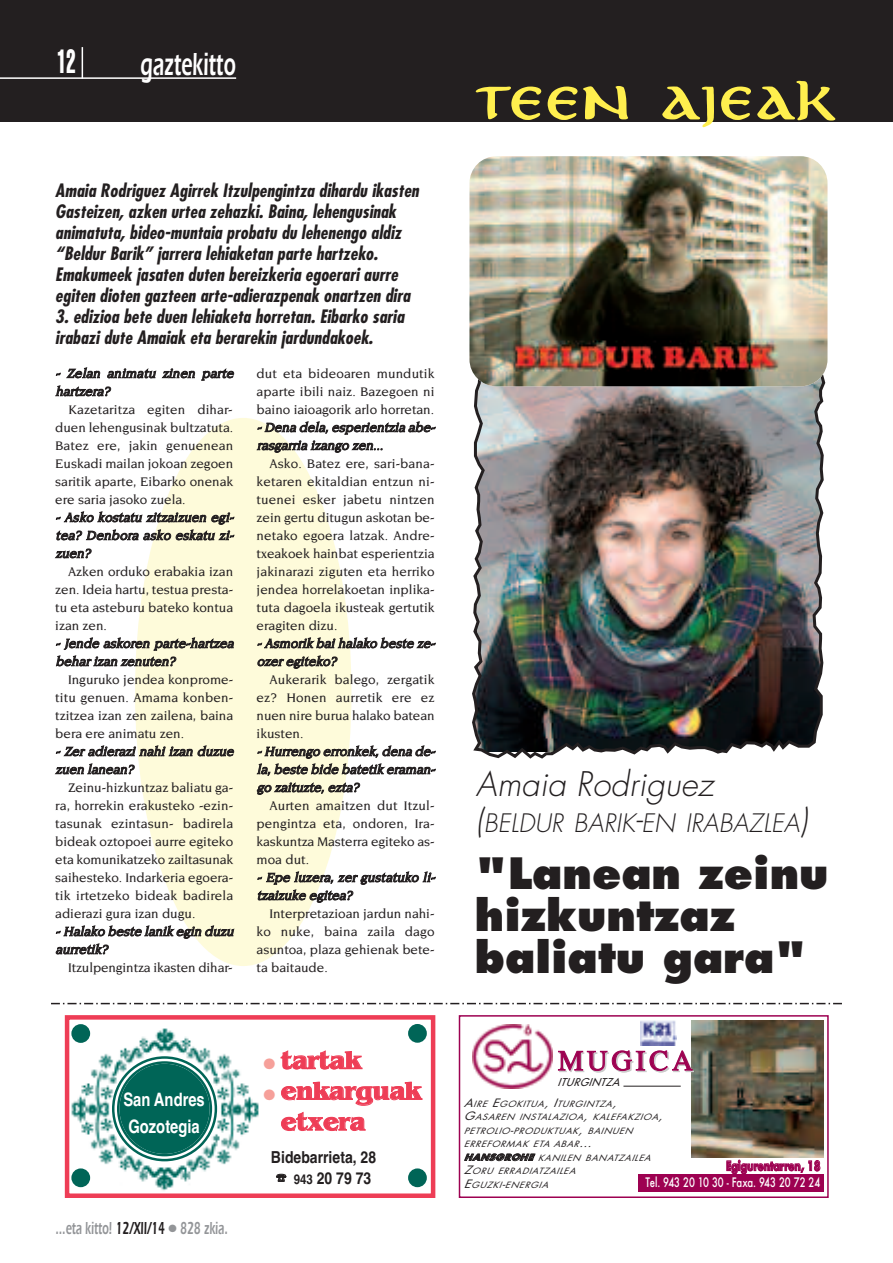
<style>
.page{position:relative;width:893px;height:1263px;background:#fff}
.page>*{position:absolute;margin:0;border:0;box-sizing:border-box;transform-origin:0 0}
.t1{font:700 52.5px "Aniron";color:#ffef4e}
.t2{font:800 42px/42px "Futura";color:#231f20}
.t3{font:italic 300 33px "Futura";letter-spacing:.005em;color:#231f20}
.t4{font:600 33px "Itc Eras";color:#fff;scale:.6 1}
.t5{font:extra-condensed 33px "Helvetica";color:#fff;scale:.6 1}
.t6{font:28.5px "Times";letter-spacing:.135em;color:#9d0151}
.t7{font:700 25.5px/30.8px "Benguiat";color:#ee3d56}
.t8{font:italic 300 24.75px "Futura";letter-spacing:.005em;color:#231f20}
.t9{font:700 18.45px/27px "Helvetica";color:#fff;scale:.8 1}
.t10{font:italic 700 condensed 18px/21px "Futura";color:#231f20}
.t11{font:600 18px "Itc Eras";color:#939598;scale:.6 1}
.t12{font:700 16.5px/21px "Helvetica";color:#231f20;text-align:center;scale:.85 1}
.t13{font:500 13.5px/18px "Novarese";color:#231f20;text-align:justify}
.t14{font:italic 500 13.5px/18px "Novarese";color:#231f20}
.t15{font:500 12.75px "Futura";color:#fff;scale:.75 1}
.t16{font:700 12.75px "Futura";color:#9d0151;scale:.75 1}
.t17{font:italic 10.5px "Futura";letter-spacing:.055em;color:#231f20}
.t18{font:italic 8.4px/13.5px "Futura";letter-spacing:.07em;color:#231f20;scale:1.1 1}
.s1{color:#231f20}
.s2{color:#f6a09a}
.s3{font-size:13.5px}
.s4{font-size:33px}
.s5{font-size:11.25px}
.s6{font-weight:700}
</style>
<div class="page">
<div style="left:135px;top:418px;width:216px;height:548px;background:#fefbda;border-radius:50%"></div>
<svg style="left:51px;top:1003px;width:791px;height:1px"></svg>
<img style="left:472px;top:159px;width:353px;height:600px">
<img style="left:469px;top:156px;width:358px;height:230px;border-radius:27px">
<div style="left:0;top:0;width:893px;height:121px;background:#231f20"></div>
<hr style="left:82px;top:47px;width:1px;height:32px;background:#fff">
<hr style="left:0;top:77px;width:236px;height:2px;background:#fff">
<img style="left:71px;top:1025px;width:188px;height:166px">
<div style="left:65px;top:1015px;width:370px;height:183px;border:4px solid #ee3d56"></div>
<div style="left:71px;top:1024px;width:19px;height:19px;background:#006557;border-radius:50%"></div>
<div style="left:71px;top:1168px;width:19px;height:19px;background:#006557;border-radius:50%"></div>
<div style="left:408px;top:1168px;width:19px;height:19px;background:#006557;border-radius:50%"></div>
<div style="left:408px;top:1024px;width:19px;height:19px;background:#006557;border-radius:50%"></div>
<svg style="left:111px;top:1055px;width:107px;height:107px"></svg>
<div style="left:459px;top:1015px;width:370px;height:183px;border:2px solid #9d0151"></div>
<img style="left:473px;top:1025px;width:79px;height:63px">
<hr style="left:623px;top:1086px;width:58px;height:1px;background:#231f20">
<img style="left:640px;top:1020px;width:37px;height:25px">
<div style="left:638px;top:1174px;width:186px;height:18px;background:#9d0151"></div>
<img style="left:692px;top:1020px;width:132px;height:137px">
<h3 class="t5" style="left:57px;top:49px;width:32px">12</h3>
<h3 class="t4" style="left:140px;top:53px;width:160px">gaztekitto</h3>
<p class="t10" style="left:55px;top:181px;width:365px">Amaia Rodriguez Agirrek Itzulpengintza dihardu ikasten Gasteizen, azken urtea zehazki. Baina, lehengusinak animatuta, bideo-muntaia probatu du lehenengo aldiz “Beldur Barik” jarrera lehiaketan parte hartzeko.<br>Emakumeek jasaten duten bereizkeria egoerari aurre egiten dioten gazteen arte-adierazpenak onartzen dira</p>
<h3 class="t10" style="left:55px;top:307px;width:350px">3. edizioa bete duen lehiaketa horretan. Eibarko saria irabazi dute Amaiak eta berarekin jardundakoek.</h3>
<p class="t14" style="left:55px;top:365px;width:182px">- Zelan animatu zinen parte hartzera?</p>
<p class="t13" style="left:55px;top:401px;width:179px;text-indent:13px">Kazetaritza egiten dihar&shy;duen lehengusinak bultzatuta.<br>Batez ere, jakin genuenean Euskadi mailan jokoan zegoen saritik aparte, Eibarko onenak ere saria jasoko zuela.</p>
<p class="t14" style="left:55px;top:509px;width:182px;text-align:justify">- Asko kostatu zitzaizuen egi&shy;tea? Denbora asko eskatu zi&shy;zuen?</p>
<p class="t13" style="left:55px;top:563px;width:179px;text-indent:13px">Azken orduko erabakia izan zen. Ideia hartu, testua presta&shy;tu eta asteburu bateko kontua izan zen.</p>
<p class="t14" style="left:55px;top:635px;width:182px">- Jende askoren parte-hartzea beharizan zenuten?</p>
<p class="t13" style="left:55px;top:671px;width:179px;text-indent:13px">Inguruko jendea konprome&shy;titu genuen. Amama konben&shy;tzitzea izan zen zailena, baina bera ere animatu zen.</p>
<p class="t14" style="left:55px;top:743px;width:182px">- Zer adierazi nahi izan duzue zuen lanean?</p>
<p class="t13" style="left:55px;top:779px;width:179px;text-indent:13px">Zeinu-hizkuntzaz baliatu ga&shy;ra, horrekin erakusteko -ezin&shy;tasunak ezintasun- badirela bideak oztopoei aurre egiteko eta komunikatzeko zailtasunak saihesteko. Indarkeria egoera&shy;tik irtetzeko bideak badirela adierazi gura izan dugu.</p>
<p class="t14" style="left:55px;top:923px;width:182px">-Halako beste lanik egin duzu aurretik?</p>
<p class="t13" style="left:68px;top:959px;width:166px">Itzulpengintza ikasten dihar-</p>
<p class="t13" style="left:257px;top:365px;width:179px">dut eta bideoaren mundutik aparte ibili naiz. Bazegoen ni baino iaioagorik arlo horretan.</p>
<p class="t14" style="left:257px;top:419px;width:182px">-Dena dela,esperientzia abe&shy;rasgarria izango zen...</p>
<p class="t13" style="left:257px;top:455px;width:179px;text-indent:13px">Asko. Batez ere, sari-bana&shy;ketaren ekitaldian entzun ni&shy;tuenei esker jabetu nintzen zein gertu ditugun askotan be&shy;netako egoera latzak. Andre&shy;txeakoek hainbat esperientzia jakinarazi ziguten eta herriko jendea horrelakoetan inplika&shy;tuta dagoela ikusteak gertutik eragiten dizu.</p>
<p class="t14" style="left:257px;top:635px;width:182px">-Asmorik baihalako beste ze&shy;ozeregiteko?</p>
<p class="t13" style="left:257px;top:671px;width:179px;text-indent:13px">Aukerarik balego, zergatik ez? Honen aurretik ere ez nuen nire burua halako batean ikusten.</p>
<p class="t14" style="left:257px;top:743px;width:182px;text-align:justify">-Hurrengo erronkek,dena de&shy;la,beste bide batetik eraman&shy;go zaituzte,ezta?</p>
<p class="t13" style="left:257px;top:797px;width:179px;text-indent:13px">Aurten amaitzen dut Itzul&shy;pengintza eta, ondoren, Ira&shy;kaskuntza Masterra egiteko as&shy;moa dut.</p>
<p class="t14" style="left:257px;top:869px;width:182px">- Epe luzera, zer gustatuko li&shy;tzaizuke egitea?</p>
<p class="t13" style="left:257px;top:905px;width:179px;text-indent:13px">Interpretazioan jardun nahi&shy;ko nuke, baina zaila dago asuntoa, plaza gehienak bete&shy;ta baitaude.</p>
<h3 class="t9" style="left:123px;top:1086px;width:103px">San Andres<br>Gozotegia</h3>
<h3 class="t11" style="left:56px;top:1222px;width:289px">...eta kitto! <span class="s1">12/XII/14</span> ● 828 zkia.</h3>
<h3 class="t7" style="left:264px;top:1044px;width:99px"><span class="s2">●</span> tartak</h3>
<h3 class="t7" style="left:281px;top:1075px;width:142px;text-indent:-17px"><span class="s2">●</span> enkarguak etxera</h3>
<p class="t12" style="left:271px;top:1147px;width:125px">Bidebarrieta, 28 ☎ <span class="s3">943</span> 20 79 73</p>
<h1 class="t1" style="left:476px;top:70px;width:366px">teen ajeak</h1>
<h3 class="t3" style="left:476px;top:769px;width:239px">Amaia Rodriguez</h3>
<h3 class="t8" style="left:476px;top:811px;width:333px"><span class="s4">(</span>BELDUR BARIK<span class="s4">-</span>EN IRABAZLEA<span class="s4">)</span></h3>
<h2 class="t2" style="left:475px;top:855px;width:355px">"Lanean zeinu hizkuntzaz baliatu gara"</h2>
<h3 class="t6" style="left:558px;top:1051px;width:136px">MUGICA</h3>
<p class="t17" style="left:558px;top:1077px;width:63px">ITURGINTZA</p>
<p class="t18" style="left:464px;top:1098px;width:184px"><span class="s5">A</span>IRE <span class="s5">E</span>GOKITUA<span class="s5">, I</span>TURGINTZA<span class="s5">,<br>G</span>ASAREN INSTALAZIOA<span class="s5">,</span> KALEFAKZIOA<span class="s5">,<br></span>PETROLIO<span class="s5">-</span>PRODUKTUAK<span class="s5">,</span> BAINUEN<br>ERREFORMAK ETA ABAR<span class="s5">…<br></span><span class="s6">HANSGROHE</span> KANILEN BANATZAILEA<br><span class="s5">Z</span>ORU ERRADIATZAILEA<br><span class="s5">E</span>GUZKI<span class="s5">-</span>ENERGIA</p>
<p class="t16" style="left:726px;top:1160px;width:127px">Egigurentarren, 18</p>
<p class="t15" style="left:645px;top:1175px;width:235px">Tel. 943 20 10 30 - Faxa. 943 20 72 24</p>
</div>
